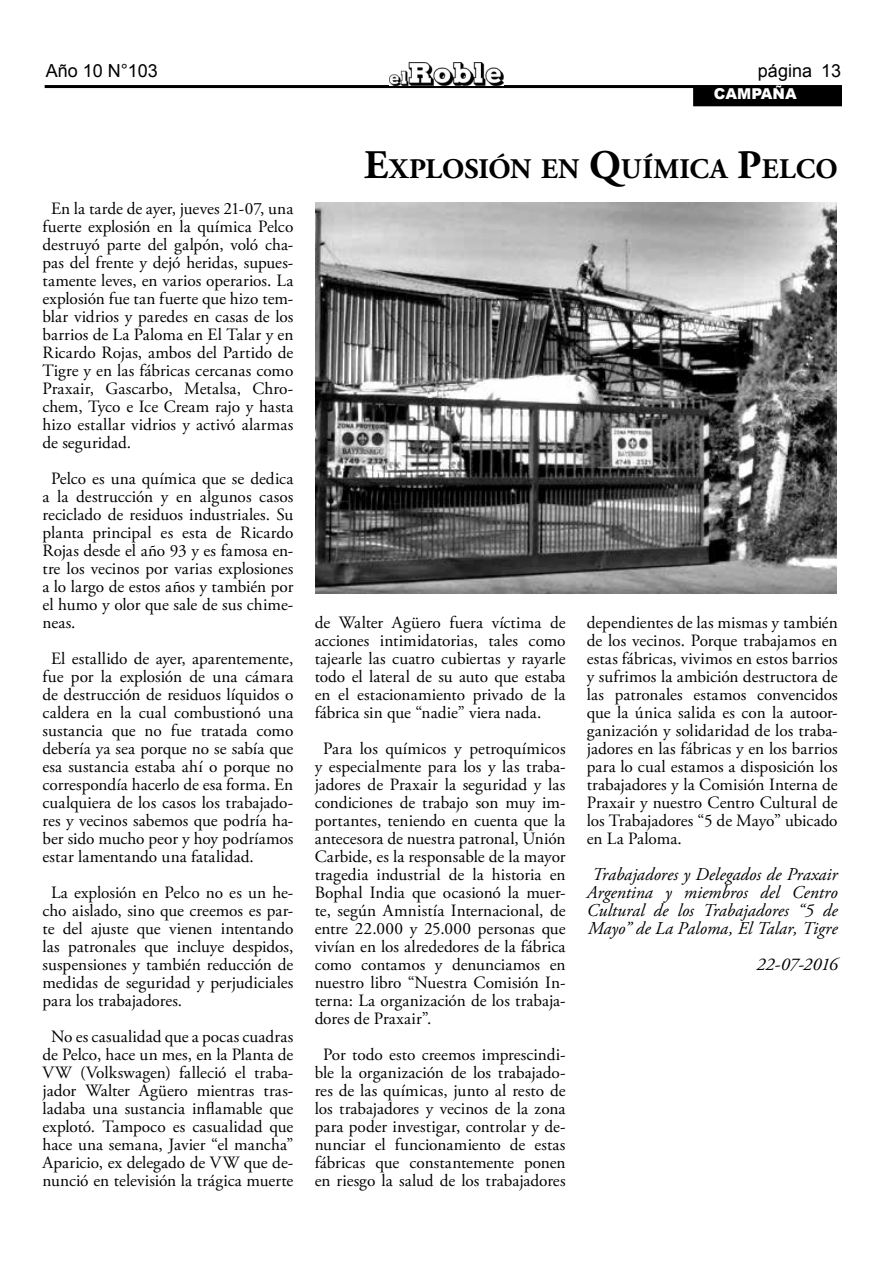
<style>
.page{position:relative;width:893px;height:1263px;background:#fff}
.page>*{position:absolute;margin:0;border:0;box-sizing:border-box;transform-origin:0 0}
.t1{font:700 28.35px "Adobe Garamond Pro";letter-spacing:.005em;color:#000}
.t2{font:italic 18px/18px "Adobe Garamond Pro";color:#000;text-align:justify}
.t3{font:18px "Arial";color:#000}
.t4{font:17.25px/18px "Adobe Garamond Pro";color:#000;text-align:justify}
.t5{font:900 15px "Arial";color:#fff}
.s1{font-size:40.5px}
</style>
<div class="page">
<hr style="left:45px;top:85px;width:797px;height:3px;background:#000">
<div style="left:694px;top:87px;width:147px;height:19px;background:#000"></div>
<img style="left:389px;top:62px;width:115px;height:23px">
<img style="left:316px;top:203px;width:521px;height:390px">
<p class="t3" style="left:46px;top:59px;width:114px">Año 10 N°103</p>
<p class="t3" style="left:758px;top:59px;width:85px">página 13</p>
<p class="t5" style="left:714px;top:83px;width:84px">CAMPAÑA</p>
<p class="t4" style="left:43px;top:200px;width:252px;text-indent:9px">En la tarde de ayer, jueves 21-07, una fuerte explosión en la química Pelco destruyó parte del galpón, voló cha&shy;pas del frente y dejó heridas, supues&shy;tamente leves, en varios operarios. La explosión fue tan fuerte que hizo tem&shy;blar vidrios y paredes en casas de los barrios de La Paloma en El Talar y en Ricardo Rojas, ambos del Partido de Tigre y en las fábricas cercanas como Praxair, Gascarbo, Metalsa, Chro&shy;chem, Tyco e Ice Cream rajo y hasta hizo estallar vidrios y activó alarmas de seguridad.</p>
<p class="t4" style="left:43px;top:470px;width:252px;text-indent:9px">Pelco es una química que se dedica a la destrucción y en algunos casos reciclado de residuos industriales. Su planta principal es esta de Ricardo Rojas desde el año 93 y es famosa en&shy;tre los vecinos por varias explosiones a lo largo de estos años y también por el humo y olor que sale de sus chime&shy;neas.</p>
<p class="t4" style="left:43px;top:650px;width:252px;text-indent:9px">El estallido de ayer, aparentemente, fue por la explosión de una cámara de destrucción de residuos líquidos o caldera en la cual combustionó una sustancia que no fue tratada como debería ya sea porque no se sabía que esa sustancia estaba ahí o porque no correspondía hacerlo de esa forma. En cualquiera de los casos los trabajado&shy;res y vecinos sabemos que podría ha&shy;ber sido mucho peor y hoy podríamos estar lamentando una fatalidad.</p>
<p class="t4" style="left:43px;top:884px;width:252px;text-indent:9px">La explosión en Pelco no es un he&shy;cho aislado, sino que creemos es par&shy;te del ajuste que vienen intentando las patronales que incluye despidos, suspensiones y también reducción de medidas de seguridad y perjudiciales para los trabajadores.</p>
<p class="t4" style="left:43px;top:1028px;width:252px;text-align:center">No es casualidad que a pocas cuadras de Pelco, hace un mes, en la Planta de VW (Volkswagen) falleció el traba&shy;jador Walter Agüero mientras tras&shy;ladaba una sustancia inflamable que explotó. Tampoco es casualidad que hace una semana, Javier “el mancha” Aparicio, ex delegado de VW que de&shy;nunció en televisión la trágica muerte</p>
<h1 class="t1" style="left:364px;top:153px;width:475px"><span class="s1">E</span>XPLOSIÓN EN <span class="s1">Q</span>UÍMICA <span class="s1">P</span>ELCO</h1>
<p class="t4" style="left:315px;top:614px;width:252px">de Walter Agüero fuera víctima de acciones intimidatorias, tales como tajearle las cuatro cubiertas y rayarle todo el lateral de su auto que estaba en el estacionamiento privado de la fábrica sin que “nadie” viera nada.</p>
<p class="t4" style="left:315px;top:740px;width:252px;text-indent:9px">Para los químicos y petroquímicos y especialmente para los y las traba&shy;jadores de Praxair la seguridad y las condiciones de trabajo son muy im&shy;portantes, teniendo en cuenta que la antecesora de nuestra patronal, Unión Carbide, es la responsable de la mayor tragedia industrial de la historia en Bophal India que ocasionó la muer&shy;te, según Amnistía Internacional, de entre 22.000 y 25.000 personas que vivían en los alrededores de la fábrica como contamos y denunciamos en nuestro libro “Nuestra Comisión In&shy;terna: La organización de los trabaja&shy;dores de Praxair”.</p>
<p class="t4" style="left:315px;top:1046px;width:252px;text-align:center">Por todo esto creemos imprescindi&shy;ble la organización de los trabajado&shy;res de las químicas, junto al resto de los trabajadores y vecinos de la zona para poder investigar, controlar y de&shy;nunciar el funcionamiento de estas fábricas que constantemente ponen en riesgo la salud de los trabajadores</p>
<p class="t4" style="left:587px;top:614px;width:252px">dependientes de las mismas y también de los vecinos. Porque trabajamos en estas fábricas, vivimos en estos barrios y sufrimos la ambición destructora de las patronales estamos convencidos que la única salida es con la autoor&shy;ganización y solidaridad de los traba&shy;jadores en las fábricas y en los barrios para lo cual estamos a disposición los trabajadores y la Comisión Interna de Praxair y nuestro Centro Cultural de los Trabajadores “5 de Mayo” ubicado en La Paloma.</p>
<p class="t2" style="left:587px;top:866px;width:252px">Trabajadores y Delegados de Praxair Argentina y miembros del Centro Cultural de los Trabajadores “5 de Mayo” de La Paloma, El Talar, Tigre</p>
<p class="t2" style="left:756px;top:956px;width:83px">22-07-2016</p>
</div>
